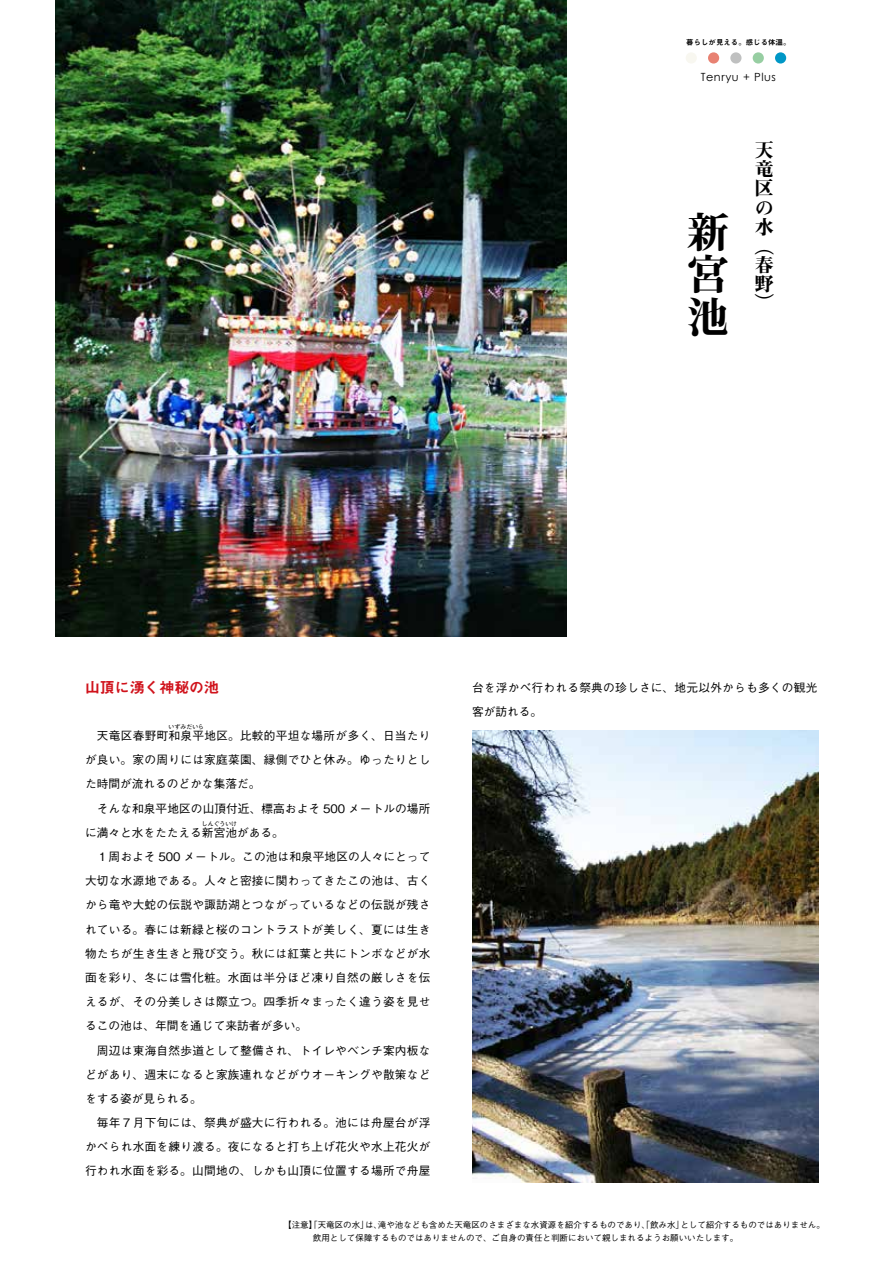
<style>
.page{position:relative;width:893px;height:1263px;background:#fff}
.page>*{position:absolute;margin:0;border:0;box-sizing:border-box;transform-origin:0 0}
.t1{font:42.45px/42.5px "Midashi Min Pro MA31";color:#000;text-align:justify}
.t2{font:19.2px/19.2px "Midashi Min Pro MA31";color:#000}
.t3{font:14.85px "Midashi Go Pro MB31";color:#d0121b}
.t4{font:500 11.7px/24.2px "Gothic BBB Pro";letter-spacing:.02em;color:#000}
.t5{font:11.25px "Century Gothic";letter-spacing:.05em;color:#000}
.t6{font:500 8.55px/12.8px "Gothic BBB Pro";color:#000}
.t7{font:7.5px "Midashi Go Pro MB31";color:#000}
.t8{font:500 5.85px "Gothic BBB Pro";letter-spacing:.005em;color:#000}
</style>
<div class="page">
<img style="left:55px;top:0;width:512px;height:637px">
<div style="left:686px;top:52px;width:11px;height:12px;background:#f8f7f0;border-radius:50%"></div>
<div style="left:708px;top:52px;width:11px;height:12px;background:#e88172;border-radius:50%"></div>
<div style="left:730px;top:52px;width:11px;height:12px;background:#bfc0c0;border-radius:50%"></div>
<div style="left:753px;top:52px;width:11px;height:12px;background:#97cea2;border-radius:50%"></div>
<div style="left:775px;top:52px;width:11px;height:12px;background:#0097c6;border-radius:50%"></div>
<img style="left:472px;top:730px;width:347px;height:452px">
<p class="t7" style="left:686px;top:36px;width:106px">暮らしが見える。感じる体温。</p>
<p class="t5" style="left:701px;top:70px;width:77px">Tenryu + Plus</p>
<h1 class="t1" style="left:687px;top:207px;width:43px">新宮池</h1>
<h2 class="t2" style="left:755px;top:139px;width:20px;text-align:justify">天竜区の水</h2>
<h2 class="t2" style="left:755px;top:234px;width:20px">（</h2>
<h2 class="t2" style="left:755px;top:253px;width:20px">春野</h2>
<h2 class="t2" style="left:755px;top:292px;width:20px">(</h2>
<p class="t3" style="left:85px;top:675px;width:135px">山頂に湧く神秘の池</p>
<p class="t4" style="left:85px;top:722px;width:347px">　天竜区春野町和泉平地区。比較的平坦な場所が多く、日当たり</p>
<p class="t8" style="left:169px;top:722px;width:37px">いずみだいら</p>
<p class="t4" style="left:85px;top:746px;width:347px">が良い。家の周りには家庭菜園、縁側でひと休み。ゆったりとした時間が流れるのどかな集落だ。<br>　そんな和泉平地区の山頂付近、標高およそ 500 メートルの場所に満々と水をたたえる新宮池がある。</p>
<p class="t8" style="left:202px;top:819px;width:37px">しんぐういけ</p>
<p class="t4" style="left:85px;top:843px;width:347px">　１周およそ 500 メートル。この池は和泉平地区の人々にとって大切な水源地である。人々と密接に関わってきたこの池は、古くから竜や大蛇の伝説や諏訪湖とつながっているなどの伝説が残されている。春には新緑と桜のコントラストが美しく、夏には生き物たちが生き生きと飛び交う。秋には紅葉と共にトンボなどが水面を彩り、冬には雪化粧。水面は半分ほど凍り自然の厳しさを伝えるが、その分美しさは際立つ。四季折々まったく違う姿を見せるこの池は、年間を通じて来訪者が多い。<br>　周辺は東海自然歩道として整備され、トイレやベンチ案内板などがあり、週末になると家族連れなどがウオーキングや散策などをする姿が見られる。<br>　毎年７月下旬には、祭典が盛大に行われる。池には舟屋台が浮かべられ水面を練り渡る。夜になると打ち上げ花火や水上花火が行われ水面を彩る。山間地の、しかも山頂に位置する場所で舟屋</p>
<p class="t4" style="left:472px;top:674px;width:347px">台を浮かべ行われる祭典の珍しさに、地元以外からも多くの観光客が訪れる。</p>
<p class="t6" style="left:287px;top:1218px;width:452px;text-indent:-4px">【注意】「天竜区の水は」、<br>　　　飲用として保障するものではありませんので、ご自身の責任と判断において親しまれるようお願いいたします。</p>
<p class="t6" style="left:378px;top:1218px;width:308px">滝や池なども含めた天竜区のさまざまな水資源を紹介するものであり、「飲み水」</p>
<p class="t6" style="left:680px;top:1218px;width:146px">として紹介するものではありません。</p>
</div>
